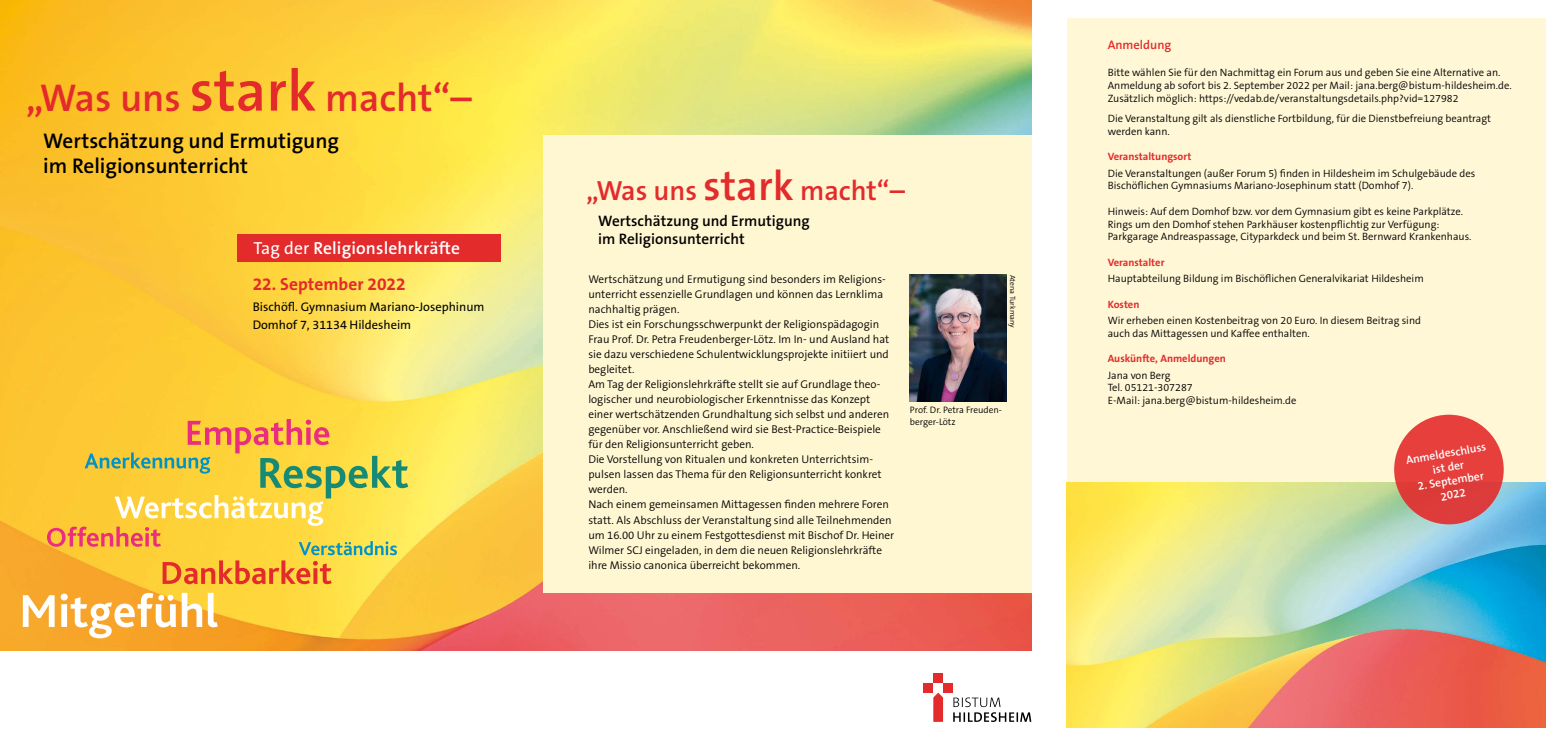
<style>
.page{position:relative;width:1563px;height:745px;background:#fff}
.page>*{position:absolute;margin:0;border:0;box-sizing:border-box;transform-origin:0 0}
.t1{font:600 38.88px "The Sans B6";color:#e42b2b}
.t2{font:600 27.75px "The Sans B6";color:#e42b2b}
.t3{font:600 21.25px/25.5px "The Sans B6";color:#000}
.t4{font:600 17.5px "The Sans B6";letter-spacing:.01em;color:#fff}
.t5{font:700 17.5px "The Sans B7";color:#e42b2b}
.t6{font:600 15.12px/18.2px "The Sans B6";color:#000}
.t7{font:12.5px/17.5px "The Sans B5 Plain";color:#000}
.t8{font:600 12.5px "The Sans B6";color:#e42b2b}
.t9{font:600 11.62px/13.9px "The Sans B6";color:#fff;text-align:center}
.t10{font:300 11.25px/15px "The Sans B4";color:#000}
.t11{font:300 10.62px/12.8px "The Sans B4";color:#000}
.t12{font:700 10.62px "The Sans B7";color:#e42b2b}
.t13{font:300 9.38px/11.2px "The Sans B4";color:#000}
.t14{font:300 7.5px "The Sans B4";color:#000}
.s1{font-size:58.38px}
.s2{font-family:"The Sans B5 Plain";font-weight:400}
.s3{font-size:41.62px}
</style>
<div class="page">
<img style="left:0;top:0;width:1031px;height:649px">
<div style="left:543px;top:136px;width:488px;height:456px;background:#fff6d2"></div>
<div style="left:1067px;top:18px;width:478px;height:708px;background:#fff7d6"></div>
<img style="left:1067px;top:482px;width:478px;height:244px">
<img style="left:910px;top:275px;width:97px;height:126px">
<div style="left:1394px;top:414px;width:109px;height:110px;background:#e63f3c;border-radius:50%"></div>
<div style="left:933px;top:672px;width:10px;height:10px;background:#e42b2b"></div>
<div style="left:943px;top:682px;width:10px;height:10px;background:#e42b2b"></div>
<div style="left:923px;top:682px;width:10px;height:10px;background:#e42b2b"></div>
<svg style="left:933px;top:692px;width:10px;height:29px"></svg>
<svg style="left:953px;top:697px;width:78px;height:24px"></svg>
<div style="left:237px;top:234px;width:263px;height:28px;background:#e42b2b"></div>
<svg style="left:23px;top:592px;width:195px;height:46px"></svg>
<svg style="left:47px;top:419px;width:361px;height:165px"></svg>
<h1 class="t1" style="left:26px;top:76px;width:447px">„Was uns <span class="s1">stark</span> macht“–</h1>
<h3 class="t3" style="left:43px;top:128px;width:297px">Wertschätzung und Ermutigung im Religionsunterricht</h3>
<h3 class="t4" style="left:253px;top:238px;width:208px"><span class="s2">Tag der</span> Religionslehrkräfte</h3>
<h3 class="t5" style="left:253px;top:274px;width:155px">22. September 2022</h3>
<p class="t7" style="left:253px;top:298px;width:233px">Bischöfl. Gymnasium Mariano-Josephinum<br>Domhof 7, 31134 Hildesheim</p>
<h2 class="t2" style="left:586px;top:175px;width:320px">„Was uns <span class="s3">stark</span> macht“–</h2>
<h3 class="t6" style="left:598px;top:212px;width:213px">Wertschätzung und Ermutigung im Religionsunterricht</h3>
<p class="t10" style="left:588px;top:272px;width:307px">Wertschätzung und Ermutigung sind besonders im Religions&shy;unterricht essenzielle Grundlagen und können das Lernklima nachhaltig prägen.<br>Dies ist ein Forschungsschwerpunkt der Religionspädagogin Frau Prof. Dr. Petra Freudenberger-Lötz. Im In- und Ausland hat sie dazu verschiedene Schulentwicklungsprojekte initiiert und begleitet.<br>Am Tag der Religionslehrkräfte stellt sie auf Grundlage theo&shy;logischer und neurobiologischer Erkenntnisse das Konzept einer wertschätzenden Grundhaltung sich selbst und anderen gegenüber vor. Anschließend wird sie Best-Practice-Beispiele für den Religionsunterricht geben.<br>Die Vorstellung von Ritualen und konkreten Unterrichtsim&shy;pulsen lassen das Thema für den Religionsunterricht konkret werden.<br>Nach einem gemeinsamen Mittagessen finden mehrere Foren statt. Als Abschluss der Veranstaltung sind alle Teilnehmenden um 16.00 Uhr zu einem Festgottesdienst mit Bischof Dr. Heiner Wilmer SCJ eingeladen, in dem die neuen Religionslehrkräfte ihre Missio canonica überreicht bekommen.</p>
<p class="t14" style="left:1016px;top:275px;width:54px;rotate:90deg">Atena Turkmany</p>
<p class="t13" style="left:910px;top:404px;width:94px">Prof. Dr. Petra Freuden&shy;berger-Lötz</p>
<p class="t8" style="left:1107px;top:38px;width:65px">Anmeldung</p>
<p class="t11" style="left:1107px;top:66px;width:406px">Bitte wählen Sie für den Nachmittag ein Forum aus und geben Sie eine Alternative an.<br>Anmeldung ab sofort bis 2. September 2022 per Mail: jana.berg@bistum-hildesheim.de.<br>Zusätzlich möglich: https://vedab.de/veranstaltungsdetails.php?vid=127982</p>
<p class="t11" style="left:1107px;top:112px;width:385px">Die Veranstaltung gilt als dienstliche Fortbildung, für die Dienstbefreiung beantragt werden kann.</p>
<p class="t12" style="left:1107px;top:151px;width:85px">Veranstaltungsort</p>
<p class="t11" style="left:1107px;top:167px;width:369px">Die Veranstaltungen (außer Forum 5) finden in Hildesheim im Schulgebäude des<br>Bischöflichen Gymnasiums Mariano-Josephinum statt (Domhof 7).</p>
<p class="t11" style="left:1107px;top:205px;width:365px">Hinweis: Auf dem Domhof bzw. vor dem Gymnasium gibt es keine Parkplätze.<br>Rings um den Domhof stehen Parkhäuser kostenpflichtig zur Verfügung:<br>Parkgarage Andreaspassage, Cityparkdeck und beim St. Bernward Krankenhaus.</p>
<p class="t12" style="left:1107px;top:256px;width:58px">Veranstalter</p>
<p class="t11" style="left:1107px;top:272px;width:317px">Hauptabteilung Bildung im Bischöflichen Generalvikariat Hildesheim</p>
<p class="t12" style="left:1107px;top:298px;width:33px">Kosten</p>
<p class="t11" style="left:1107px;top:314px;width:315px">Wir erheben einen Kostenbeitrag von 20 Euro. In diesem Beitrag sind auch das Mittagessen und Kaffee enthalten.</p>
<p class="t12" style="left:1107px;top:353px;width:120px">Auskünfte, Anmeldungen</p>
<p class="t11" style="left:1107px;top:369px;width:190px">Jana von Berg<br>Tel. 05121-307287<br>E-Mail: jana.berg@bistum-hildesheim.de</p>
<p class="t9" style="left:1404px;top:453px;width:83px;rotate:-10deg">Anmeldeschluss ist der</p>
<p class="t9" style="left:1416px;top:480px;width:68px;rotate:-10deg">2. September<br>2022</p>
</div>
